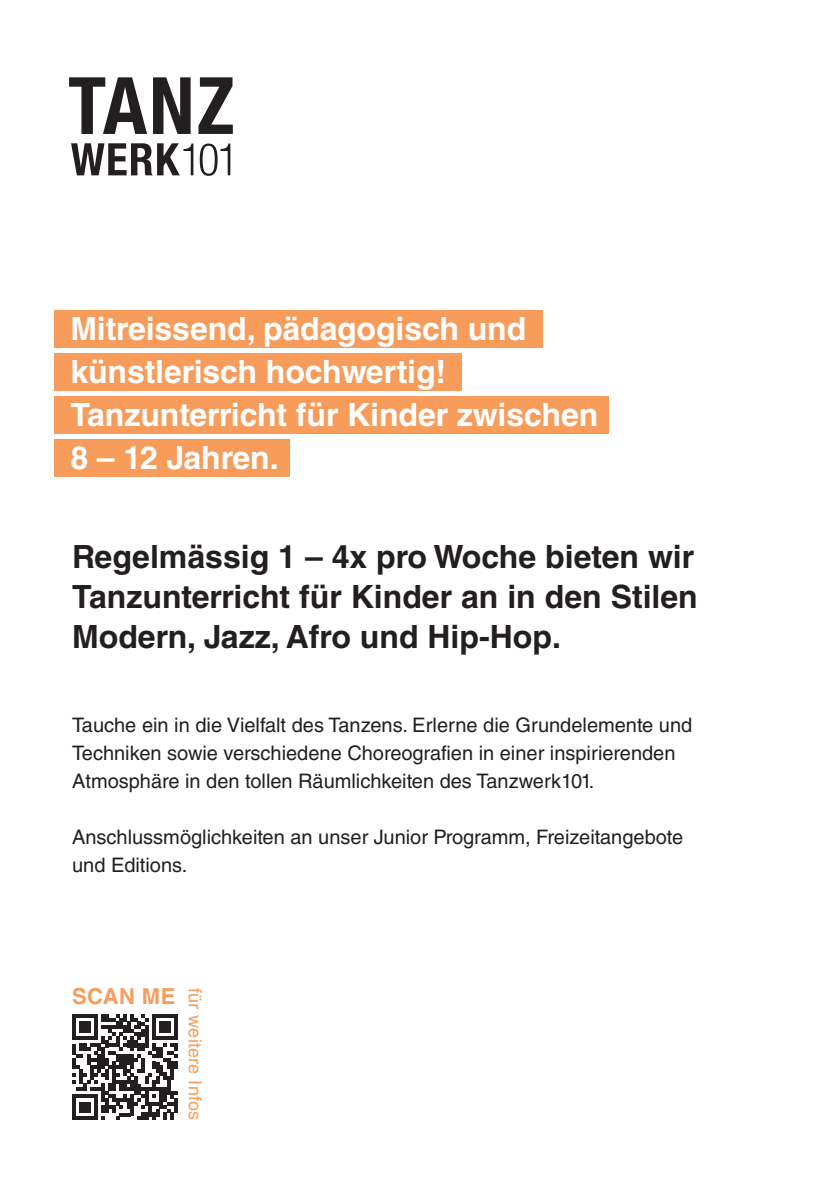
<style>
.page{position:relative;width:840px;height:1191px;background:#fff}
.page>*{position:absolute;margin:0;border:0;box-sizing:border-box;transform-origin:0 0}
.t1{font:700 32px/40px "Helvetica LT Std";color:#231f20;text-align:justify}
.t2{font:700 32px/42.8px "Helvetica LT Std";letter-spacing:-.005em;color:#fff}
.t3{font:700 22px "Helvetica LT Std";letter-spacing:.02em;color:#f79c5b}
.t4{font:20px/28px "Helvetica LT Std";color:#231f20}
.t5{font:18px "Helvetica LT Std";letter-spacing:.02em;color:#f79c5b}
</style>
<div class="page">
<svg style="left:69px;top:77px;width:164px;height:99px"></svg>
<svg style="left:72px;top:1014px;width:106px;height:106px"></svg>
<hr style="left:174px;top:1098px;width:4px;height:14px;background:#231f20">
<div style="left:54px;top:311px;width:488px;height:37px;background:#f79c5b"></div>
<div style="left:54px;top:353px;width:407px;height:38px;background:#f79c5b"></div>
<div style="left:54px;top:396px;width:554px;height:38px;background:#f79c5b"></div>
<div style="left:54px;top:440px;width:235px;height:37px;background:#f79c5b"></div>
<h1 class="t2" style="left:70px;top:307px;width:529px">Mitreissend, pädagogisch und künstlerisch hochwertig!<br>Tanzunterricht für Kinder zwischen<br>8 – 12 Jahren.</h1>
<h1 class="t1" style="left:72px;top:536px;width:627px">Regelmässig 1 – 4x pro Woche bieten wir Tanzunterricht für Kinder an in den Stilen Modern, Jazz, Afro und Hip-Hop.</h1>
<p class="t4" style="left:72px;top:711px;width:621px">Tauche ein in die Vielfalt des Tanzens. Erlerne die Grundelemente und<br>Techniken sowie verschiedene Choreografien in einer inspirierenden<br>Atmosphäre in den tollen Räumlichkeiten des Tanzwerk101.</p>
<p class="t4" style="left:72px;top:823px;width:612px">Anschlussmöglichkeiten an unser Junior Programm, Freizeitangebote und Editions.</p>
<p class="t3" style="left:72px;top:983px;width:105px">SCAN ME</p>
<p class="t5" style="left:205px;top:987px;width:134px;rotate:90deg">für weitere Infos</p>
</div>
